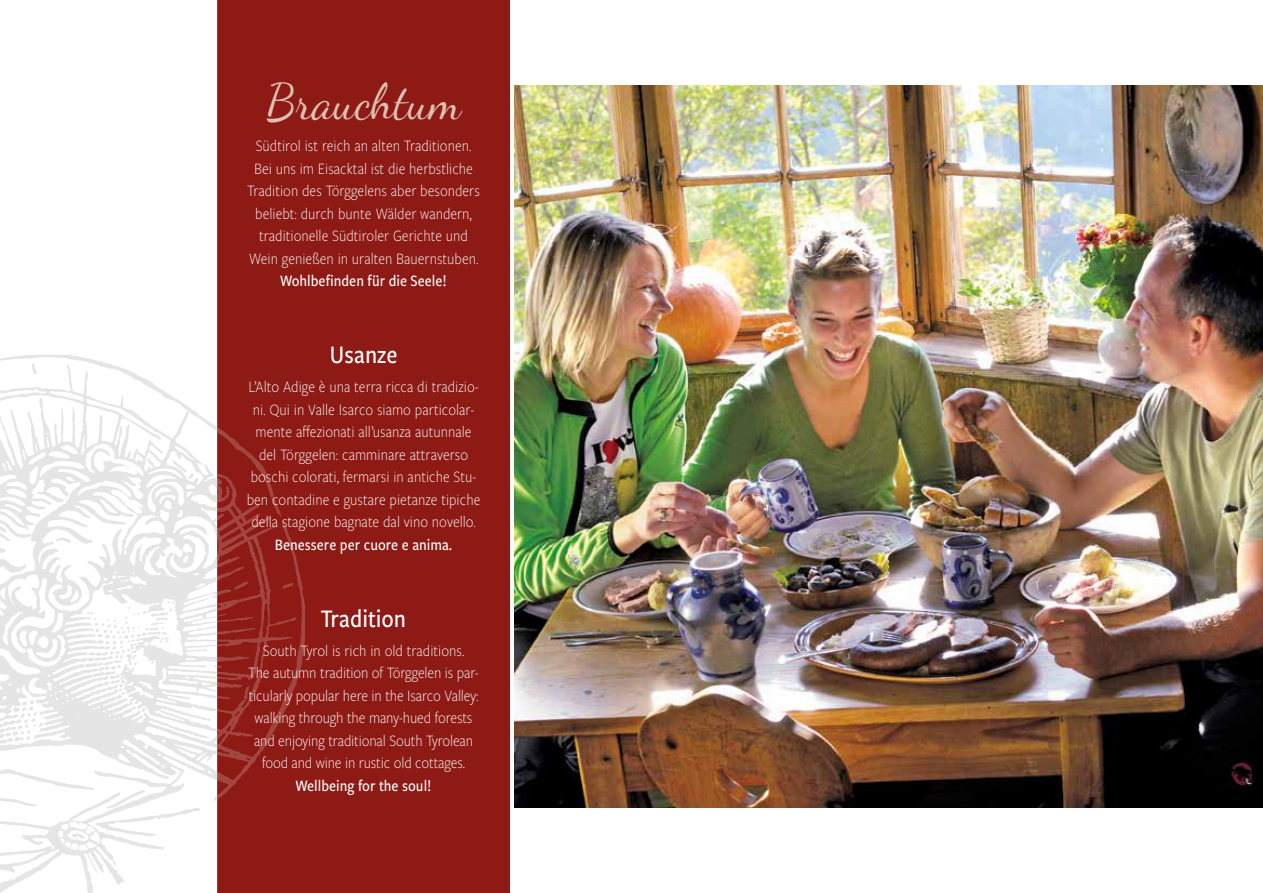
<style>
.page{position:relative;width:1263px;height:893px;background:#fff}
.page>*{position:absolute;margin:0;border:0;box-sizing:border-box;transform-origin:0 0}
.t1{font:48.75px "Dancing Script";color:#dfc0b3}
.t2{font:500 26.25px "Freight Sans Cnd Pro";color:#fff}
.t3{font:300 16.5px/22.5px "Freight Sans Cnd Pro";color:#fff;text-align:center}
.t4{font:500 16.5px "Freight Sans Cnd Pro";color:#fff}
</style>
<div class="page">
<div style="left:217px;top:0;width:294px;height:893px;background:#8d1a14"></div>
<svg style="left:217px;top:639px;width:101px;height:254px"></svg>
<svg style="left:217px;top:337px;width:101px;height:241px"></svg>
<img style="left:0;top:355px;width:217px;height:538px">
<img style="left:514px;top:85px;width:749px;height:723px">
<h1 class="t1" style="left:266px;top:65px;width:196px">Brauchtum</h1>
<p class="t3" style="left:247px;top:134px;width:234px">Südtirol ist reich an alten Traditionen.<br>Bei uns im Eisacktal ist die herbstliche Tradition des Törggelens aber besonders beliebt: durch bunte Wälder wandern, traditionelle Südtiroler Gerichte und Wein genießen in uralten Bauernstuben.</p>
<p class="t4" style="left:280px;top:270px;width:168px">Wohlbefinden für die Seele!</p>
<h2 class="t2" style="left:329px;top:337px;width:70px">Usanze</h2>
<p class="t3" style="left:247px;top:375px;width:235px">L’Alto Adige è una terra ricca di tradizio&shy;ni. Qui in Valle Isarco siamo particolar&shy;mente affezionati all’usanza autunnale del Törggelen: camminare attraverso boschi colorati, fermarsi in antiche Stu&shy;ben contadine e gustare pietanze tipiche della stagione bagnate dal vino novello.</p>
<p class="t4" style="left:275px;top:533px;width:179px">Benessere per cuore e anima.</p>
<h2 class="t2" style="left:321px;top:601px;width:87px">Tradition</h2>
<p class="t3" style="left:248px;top:638px;width:232px">South Tyrol is rich in old traditions.<br>The autumn tradition of Törggelen is par&shy;ticularly popular here in the Isarco Valley: walking through the many-hued forests and enjoying traditional South Tyrolean food and wine in rustic old cottages.</p>
<p class="t4" style="left:296px;top:774px;width:137px">Wellbeing for the soul!</p>
</div>
